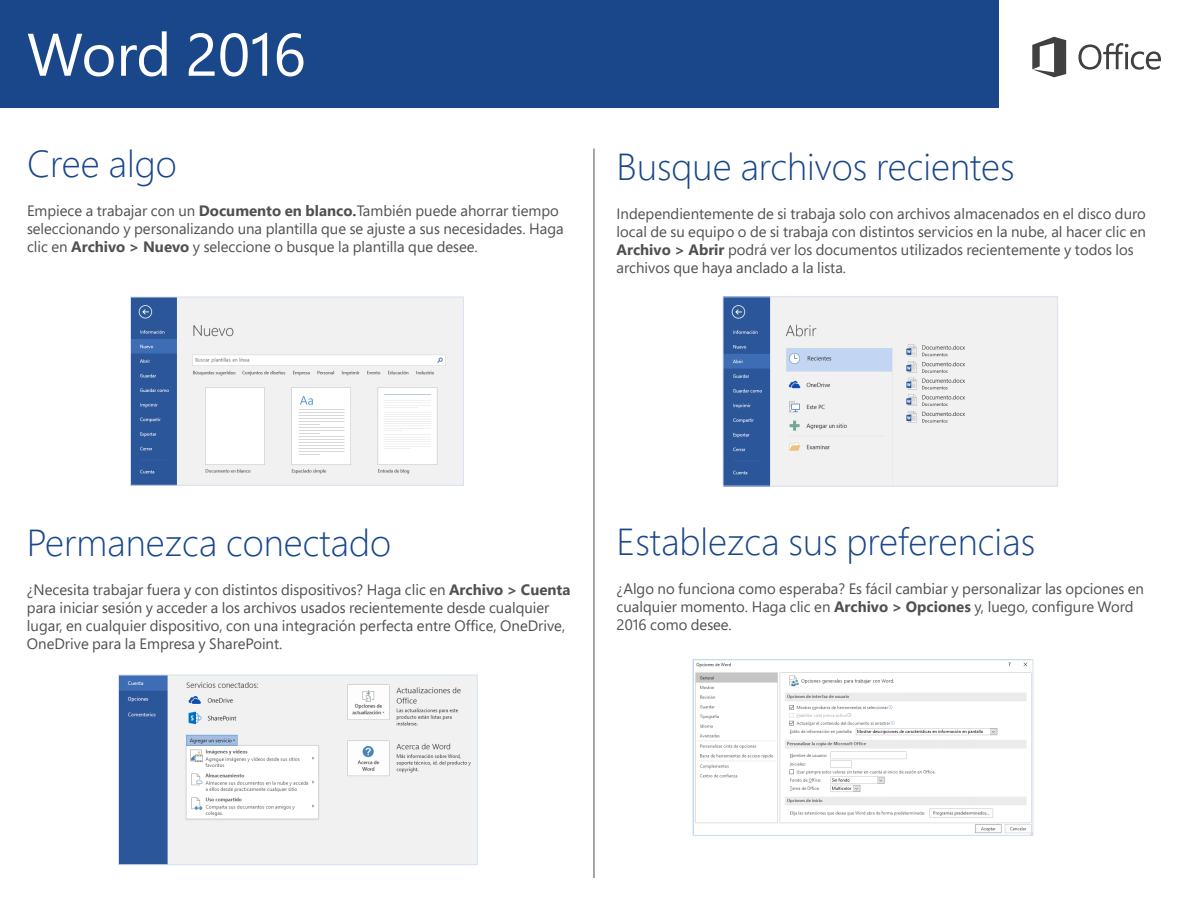
<style>
.page{position:relative;width:1188px;height:918px;background:#fff}
.page>*{position:absolute;margin:0;border:0;box-sizing:border-box;transform-origin:0 0}
.t1{font:60px "Segoe Pro";color:#fff}
.t2{font:300 37.5px "Segoe Pro";color:#19478a}
.t3{font:15px/18px "Segoe Pro";color:#505050}
.s1{font-weight:700}
</style>
<div class="page">
<div style="left:0;top:0;width:999px;height:108px;background:#19478a"></div>
<svg style="left:1078px;top:43px;width:83px;height:27px"></svg>
<svg style="left:1032px;top:37px;width:34px;height:40px"></svg>
<hr style="left:594px;top:148px;width:1px;height:730px;background:#505050">
<img style="left:132px;top:299px;width:330px;height:185px">
<div style="left:130px;top:297px;width:334px;height:189px;border:1px solid #d5e1f2"></div>
<img style="left:725px;top:298px;width:331px;height:187px">
<div style="left:723px;top:296px;width:335px;height:191px;border:1px solid #d5e1f2"></div>
<img style="left:695px;top:662px;width:336px;height:172px">
<div style="left:693px;top:660px;width:340px;height:176px;border:1px solid #d5e1f2"></div>
<img style="left:120px;top:677px;width:356px;height:186px">
<div style="left:118px;top:675px;width:360px;height:190px;border:1px solid #d5e1f2"></div>
<h1 class="t1" style="left:27px;top:13px;width:280px">Word 2016</h1>
<p class="t2" style="left:27px;top:138px;width:151px">Cree algo</p>
<p class="t3" style="left:27px;top:201px;width:538px">Empiece a trabajar con un <span class="s1">Documento en blanco.</span>También puede ahorrar tiempo seleccionando y personalizando una plantilla que se ajuste a sus necesidades. Haga clic en <span class="s1">Archivo &gt; Nuevo</span> y seleccione o busque la plantilla que desee.</p>
<p class="t2" style="left:617px;top:141px;width:400px">Busque archivos recientes</p>
<p class="t3" style="left:617px;top:204px;width:531px">Independientemente de si trabaja solo con archivos almacenados en el disco duro local de su equipo o de si trabaja con distintos servicios en la nube, al hacer clic en <span class="s1">Archivo &gt; Abrir</span> podrá ver los documentos utilizados recientemente y todos los archivos que haya anclado a la lista.</p>
<p class="t2" style="left:27px;top:517px;width:366px">Permanezca conectado</p>
<p class="t3" style="left:27px;top:580px;width:545px">¿Necesita trabajar fuera y con distintos dispositivos? Haga clic en <span class="s1">Archivo &gt; Cuenta </span>para iniciar sesión y acceder a los archivos usados recientemente desde cualquier lugar, en cualquier dispositivo, con una integración perfecta entre Office, OneDrive, OneDrive para la Empresa y SharePoint.</p>
<p class="t2" style="left:617px;top:516px;width:420px">Establezca sus preferencias</p>
<p class="t3" style="left:617px;top:580px;width:529px">¿Algo no funciona como esperaba? Es fácil cambiar y personalizar las opciones en cualquier momento. Haga clic en <span class="s1">Archivo &gt; Opciones</span> y, luego, configure Word<br>2016 como desee.</p>
</div>
